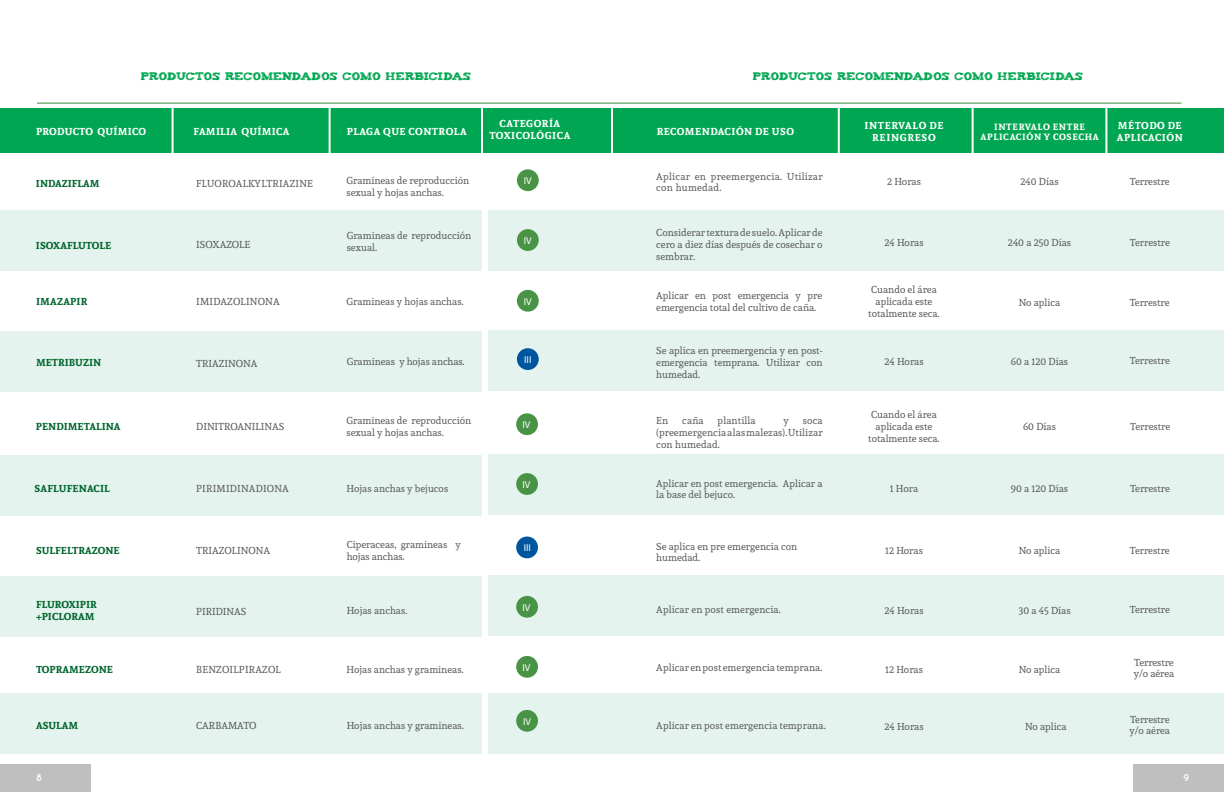
<style>
.page{position:relative;width:1224px;height:792px;background:#fff}
.page>*{position:absolute;margin:0;border:0;box-sizing:border-box;transform-origin:0 0}
.t1{font:10px/12px "Andada";color:#58595b}
.t2{font:700 10px/12px "Andada";color:#00652e}
.t3{font:700 10px/12px "Andada";letter-spacing:.05em;color:#fff}
.t4{font:10px "Andada";letter-spacing:.02em;color:#58595b}
.t5{font:10px/11px "Andada";letter-spacing:.025em;color:#58595b}
.t6{font:700 10px "Andada";letter-spacing:.025em;color:#fff}
.t7{font:10px "Myriad Pro";color:#fff}
.t8{font:700 10px/12px "Andada";letter-spacing:.07em;color:#fff;text-align:center}
.t9{font:700 10px "Andada";letter-spacing:.02em;color:#00652e}
.t10{font:700 10px "Quicksand";color:#fff}
.t11{font:9px "Tiza";letter-spacing:.02em;color:#00a651}
.t12{font:700 9px/10.8px "Andada";letter-spacing:.07em;color:#fff;text-align:center}
</style>
<div class="page">
<div style="left:0;top:765px;width:90px;height:27px;background:#c0bfbf"></div>
<div style="left:1134px;top:765px;width:90px;height:27px;background:#c0bfbf"></div>
<div style="left:489px;top:210px;width:735px;height:61px;background:#e4f3ed"></div>
<div style="left:0;top:211px;width:482px;height:60px;background:#e4f3ed"></div>
<div style="left:489px;top:576px;width:735px;height:60px;background:#e4f3ed"></div>
<div style="left:489px;top:693px;width:735px;height:60px;background:#e4f3ed"></div>
<div style="left:0;top:576px;width:482px;height:60px;background:#e4f3ed"></div>
<div style="left:0;top:693px;width:482px;height:60px;background:#e4f3ed"></div>
<div style="left:516px;top:710px;width:22px;height:22px;background:#489345;border-radius:50%"></div>
<div style="left:489px;top:455px;width:735px;height:60px;background:#e4f3ed"></div>
<div style="left:516px;top:473px;width:22px;height:22px;background:#489345;border-radius:50%"></div>
<hr style="left:37px;top:103px;width:1145px;height:1px;background:#388d36">
<div style="left:0;top:108px;width:1224px;height:44px;background:#00a651"></div>
<hr style="left:972px;top:108px;width:2px;height:50px;background:#fff">
<hr style="left:1105px;top:108px;width:2px;height:50px;background:#fff">
<hr style="left:838px;top:108px;width:2px;height:50px;background:#fff">
<hr style="left:611px;top:108px;width:2px;height:50px;background:#fff">
<hr style="left:329px;top:108px;width:2px;height:50px;background:#fff">
<hr style="left:481px;top:108px;width:2px;height:50px;background:#fff">
<hr style="left:172px;top:108px;width:2px;height:50px;background:#fff">
<div style="left:0;top:455px;width:482px;height:60px;background:#e4f3ed"></div>
<div style="left:516px;top:413px;width:22px;height:22px;background:#489345;border-radius:50%"></div>
<div style="left:516px;top:537px;width:22px;height:21px;background:#00559f;border-radius:50%"></div>
<div style="left:516px;top:596px;width:22px;height:22px;background:#489345;border-radius:50%"></div>
<div style="left:516px;top:656px;width:22px;height:22px;background:#489345;border-radius:50%"></div>
<div style="left:489px;top:331px;width:735px;height:60px;background:#e4f3ed"></div>
<div style="left:517px;top:290px;width:22px;height:22px;background:#489345;border-radius:50%"></div>
<div style="left:0;top:331px;width:482px;height:60px;background:#e4f3ed"></div>
<div style="left:517px;top:348px;width:22px;height:22px;background:#00559f;border-radius:50%"></div>
<div style="left:517px;top:169px;width:22px;height:22px;background:#489345;border-radius:50%"></div>
<div style="left:517px;top:229px;width:22px;height:22px;background:#489345;border-radius:50%"></div>
<p class="t11" style="left:141px;top:69px;width:332px">PRODUCTOS RECOMENDADOS COMO HERBICIDAS</p>
<p class="t11" style="left:753px;top:69px;width:332px">PRODUCTOS RECOMENDADOS COMO HERBICIDAS</p>
<p class="t3" style="left:489px;top:118px;width:82px;text-align:center">CATEGORÍA<br>TOXICOLÓGICA</p>
<p class="t3" style="left:657px;top:126px;width:139px">RECOMENDACIÓN DE USO</p>
<p class="t3" style="left:1117px;top:120px;width:67px">MÉTODO DE<br>APLICACIÓN</p>
<p class="t8" style="left:864px;top:120px;width:81px">INTERVALO DE<br>REINGRESO</p>
<p class="t6" style="left:36px;top:125px;width:112px">PRODUCTO QUÍMICO</p>
<p class="t6" style="left:193px;top:125px;width:97px">FAMILIA QUÍMICA</p>
<p class="t3" style="left:347px;top:125px;width:122px">PLAGA QUE CONTROLA</p>
<p class="t12" style="left:981px;top:121px;width:120px">INTERVALO ENTRE<br>APLICACIÓN Y COSECHA</p>
<p class="t5" style="left:656px;top:171px;width:168px">Aplicar en preemergencia. Utilizar con humedad.</p>
<p class="t1" style="left:1020px;top:176px;width:40px">240 Días</p>
<p class="t2" style="left:36px;top:177px;width:65px">INDAZIFLAM</p>
<p class="t1" style="left:196px;top:178px;width:118px">FLUOROALKYLTRIAZINE</p>
<p class="t1" style="left:346px;top:174px;width:124px">Gramíneas de reproducción</p>
<p class="t7" style="left:524px;top:175px;width:9px">IV</p>
<p class="t1" style="left:887px;top:176px;width:35px">2 Horas</p>
<p class="t1" style="left:1130px;top:176px;width:41px">Terrestre</p>
<p class="t1" style="left:346px;top:186px;width:99px">sexual y hojas anchas.</p>
<p class="t1" style="left:656px;top:226px;width:168px;text-align:justify">Considerar textura de suelo. Aplicar de cero a diez días después de cosechar o sembrar.</p>
<p class="t1" style="left:1008px;top:236px;width:65px">240 a 250 Días</p>
<p class="t2" style="left:36px;top:239px;width:77px">ISOXAFLUTOLE</p>
<p class="t1" style="left:196px;top:238px;width:56px">ISOXAZOLE</p>
<p class="t1" style="left:347px;top:230px;width:126px">Gramineas de reproducción sexual.</p>
<p class="t1" style="left:1130px;top:237px;width:41px">Terrestre</p>
<p class="t7" style="left:524px;top:234px;width:9px">IV</p>
<p class="t1" style="left:884px;top:236px;width:41px">24 Horas</p>
<p class="t1" style="left:868px;top:283px;width:73px;text-align:center">Cuando el área aplicada este totalmente seca.</p>
<p class="t9" style="left:36px;top:295px;width:53px">IMAZAPIR</p>
<p class="t4" style="left:196px;top:295px;width:85px">IMIDAZOLINONA</p>
<p class="t1" style="left:346px;top:295px;width:119px">Gramineas y hojas anchas.</p>
<p class="t7" style="left:524px;top:295px;width:9px">IV</p>
<p class="t1" style="left:656px;top:290px;width:167px">Aplicar en post emergencia y pre emergencia total del cultivo de caña.</p>
<p class="t1" style="left:1019px;top:296px;width:43px">No aplica</p>
<p class="t1" style="left:1130px;top:296px;width:41px">Terrestre</p>
<p class="t2" style="left:36px;top:356px;width:67px">METRIBUZIN</p>
<p class="t1" style="left:196px;top:358px;width:63px">TRIAZINONA</p>
<p class="t1" style="left:347px;top:356px;width:119px">Gramineas y hojas anchas.</p>
<p class="t1" style="left:656px;top:344px;width:168px;text-align:justify">Se aplica en preemergencia y en post&shy;emergencia temprana. Utilizar con humedad.</p>
<p class="t7" style="left:524px;top:354px;width:9px">III</p>
<p class="t1" style="left:884px;top:355px;width:41px">24 Horas</p>
<p class="t1" style="left:1011px;top:355px;width:59px">60 a 120 Días</p>
<p class="t1" style="left:1130px;top:354px;width:41px">Terrestre</p>
<p class="t1" style="left:868px;top:408px;width:73px;text-align:center">Cuando el área aplicada este totalmente seca.</p>
<p class="t1" style="left:656px;top:414px;width:14px">En</p>
<p class="t1" style="left:682px;top:414px;width:23px">caña</p>
<p class="t1" style="left:718px;top:414px;width:40px">plantilla</p>
<p class="t1" style="left:784px;top:414px;width:7px">y</p>
<p class="t2" style="left:36px;top:420px;width:86px">PENDIMETALINA</p>
<p class="t1" style="left:196px;top:420px;width:90px">DINITROANILINAS</p>
<p class="t1" style="left:346px;top:414px;width:126px">Gramineas de reproducción sexual y hojas anchas.</p>
<p class="t1" style="left:1130px;top:420px;width:41px">Terrestre</p>
<p class="t1" style="left:656px;top:414px;width:168px;text-align:justify;text-indent:147px">soca (preemergencia a las malezas). Utilizar con humedad.</p>
<p class="t7" style="left:523px;top:419px;width:9px">IV</p>
<p class="t1" style="left:1023px;top:420px;width:34px">60 Días</p>
<p class="t2" style="left:35px;top:483px;width:77px">SAFLUFENACIL</p>
<p class="t4" style="left:196px;top:482px;width:94px">PIRIMIDINADIONA</p>
<p class="t1" style="left:347px;top:482px;width:103px">Hojas anchas y bejucos</p>
<p class="t1" style="left:656px;top:478px;width:168px;line-height:11px">Aplicar en post emergencia. Aplicar a la base del bejuco.</p>
<p class="t1" style="left:890px;top:482px;width:30px">1 Hora</p>
<p class="t1" style="left:1011px;top:482px;width:59px">90 a 120 Días</p>
<p class="t1" style="left:1130px;top:482px;width:41px">Terrestre</p>
<p class="t7" style="left:523px;top:479px;width:9px">IV</p>
<p class="t1" style="left:347px;top:538px;width:116px">Ciperaceas, gramineas y hojas anchas.</p>
<p class="t1" style="left:1130px;top:544px;width:41px">Terrestre</p>
<p class="t1" style="left:656px;top:540px;width:143px;line-height:11px">Se aplica en pre emergencia con humedad.</p>
<p class="t1" style="left:1019px;top:544px;width:43px">No aplica</p>
<p class="t7" style="left:524px;top:542px;width:9px">III</p>
<p class="t2" style="left:36px;top:544px;width:85px">SULFELTRAZONE</p>
<p class="t1" style="left:196px;top:544px;width:75px">TRIAZOLINONA</p>
<p class="t1" style="left:885px;top:544px;width:39px">12 Horas</p>
<p class="t2" style="left:36px;top:598px;width:62px">FLUROXIPIR +PICLORAM</p>
<p class="t1" style="left:196px;top:605px;width:52px">PIRIDINAS</p>
<p class="t1" style="left:347px;top:605px;width:62px">Hojas anchas.</p>
<p class="t7" style="left:523px;top:601px;width:9px">IV</p>
<p class="t1" style="left:656px;top:603px;width:126px">Aplicar en post emergencia.</p>
<p class="t1" style="left:884px;top:605px;width:41px">24 Horas</p>
<p class="t1" style="left:1019px;top:605px;width:53px">30 a 45 Días</p>
<p class="t1" style="left:1130px;top:604px;width:41px">Terrestre</p>
<p class="t2" style="left:36px;top:664px;width:79px">TOPRAMEZONE</p>
<p class="t4" style="left:196px;top:664px;width:86px">BENZOILPIRAZOL</p>
<p class="t1" style="left:347px;top:664px;width:119px">Hojas anchas y gramineas.</p>
<p class="t1" style="left:656px;top:661px;width:168px">Aplicar en post emergencia temprana.</p>
<p class="t1" style="left:885px;top:663px;width:39px">12 Horas</p>
<p class="t1" style="left:1019px;top:663px;width:43px">No aplica</p>
<p class="t1" style="left:1134px;top:657px;width:42px;line-height:11px">Terrestre y/o aérea</p>
<p class="t7" style="left:523px;top:661px;width:9px">IV</p>
<p class="t2" style="left:36px;top:719px;width:44px">ASULAM</p>
<p class="t1" style="left:196px;top:719px;width:62px">CARBAMATO</p>
<p class="t1" style="left:347px;top:719px;width:119px">Hojas anchas y gramineas.</p>
<p class="t7" style="left:523px;top:715px;width:9px">IV</p>
<p class="t1" style="left:656px;top:719px;width:171px">Aplicar en post emergencia temprana.</p>
<p class="t1" style="left:884px;top:721px;width:41px">24 Horas</p>
<p class="t1" style="left:1025px;top:720px;width:43px">No aplica</p>
<p class="t1" style="left:1130px;top:714px;width:42px;line-height:11px">Terrestre y/o aérea</p>
<p class="t10" style="left:36px;top:771px;width:8px">8</p>
<p class="t10" style="left:1183px;top:771px;width:8px">9</p>
</div>
